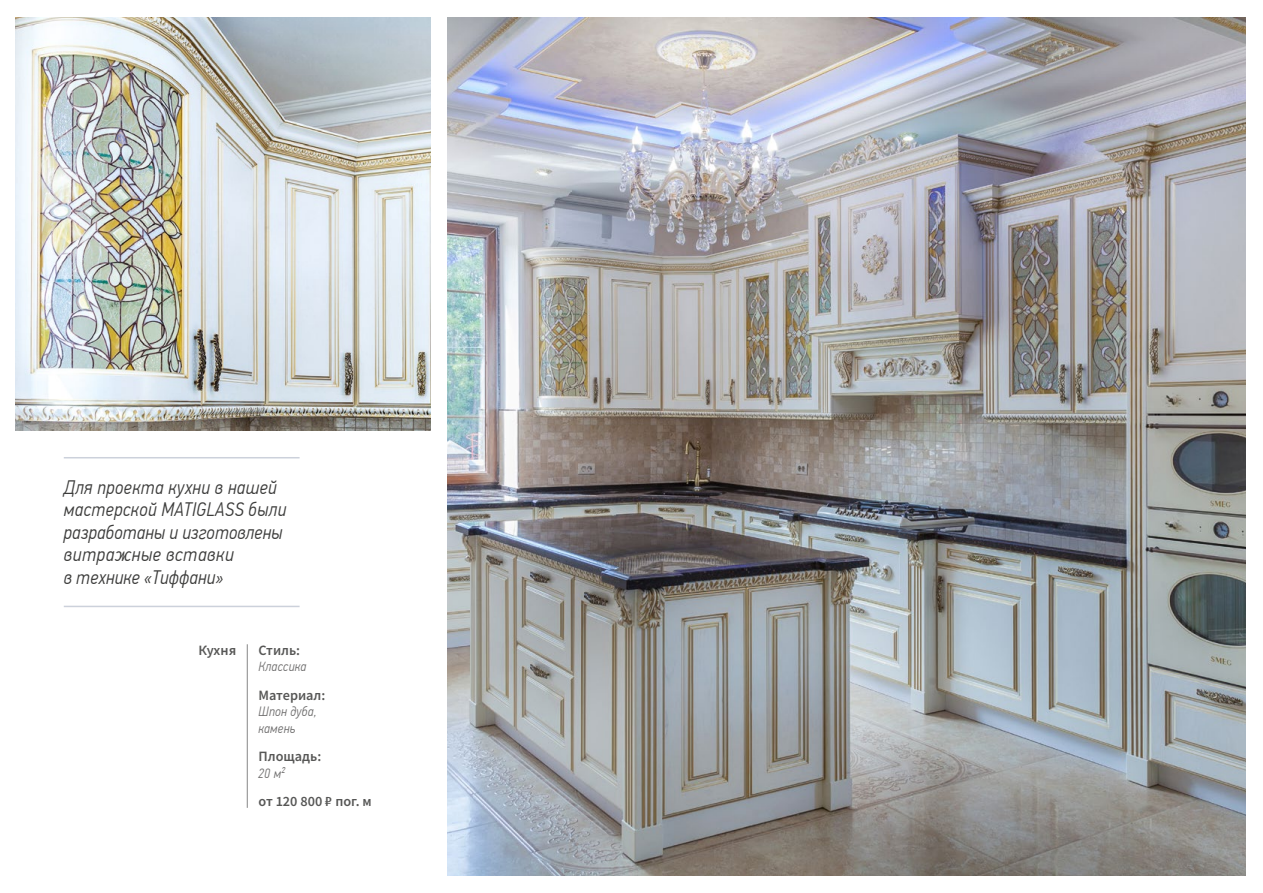
<style>
.page{position:relative;width:1263px;height:893px;background:#fff}
.page>*{position:absolute;margin:0;border:0;box-sizing:border-box;transform-origin:0 0}
.t1{font:italic 300 19.5px/22.5px "PF Din Text Cond Pro";letter-spacing:.025em;color:#3c3c3b}
.t2{font:600 14.25px "Source Sans Pro";color:#575756}
.t3{font:italic 300 13.5px/16.5px "PF Din Text Cond Pro";letter-spacing:.025em;color:#706f6f}
</style>
<div class="page">
<img style="left:16px;top:17px;width:415px;height:414px">
<img style="left:448px;top:17px;width:798px;height:859px">
<hr style="left:64px;top:457px;width:236px;height:1px;background:#ccd1db">
<hr style="left:64px;top:606px;width:236px;height:1px;background:#ccd1db">
<hr style="left:247px;top:644px;width:1px;height:164px;background:#878787">
<p class="t1" style="left:64px;top:476px;width:224px">Для проекта кухни в нашей мастерской MATIGLASS были разработаны и изготовлены витражные вставки<br>в технике «Тиффани»</p>
<p class="t2" style="left:199px;top:641px;width:39px">Кухня</p>
<p class="t2" style="left:259px;top:641px;width:43px">Стиль:</p>
<p class="t3" style="left:259px;top:659px;width:49px">Классика</p>
<p class="t2" style="left:259px;top:686px;width:68px">Материал:</p>
<p class="t3" style="left:259px;top:704px;width:60px">Шпон дуба, камень</p>
<p class="t2" style="left:259px;top:747px;width:64px">Площадь:</p>
<p class="t3" style="left:259px;top:765px;width:28px">20 м²</p>
<p class="t2" style="left:259px;top:792px;width:115px">от 120 800 ₽ пог. м</p>
</div>
